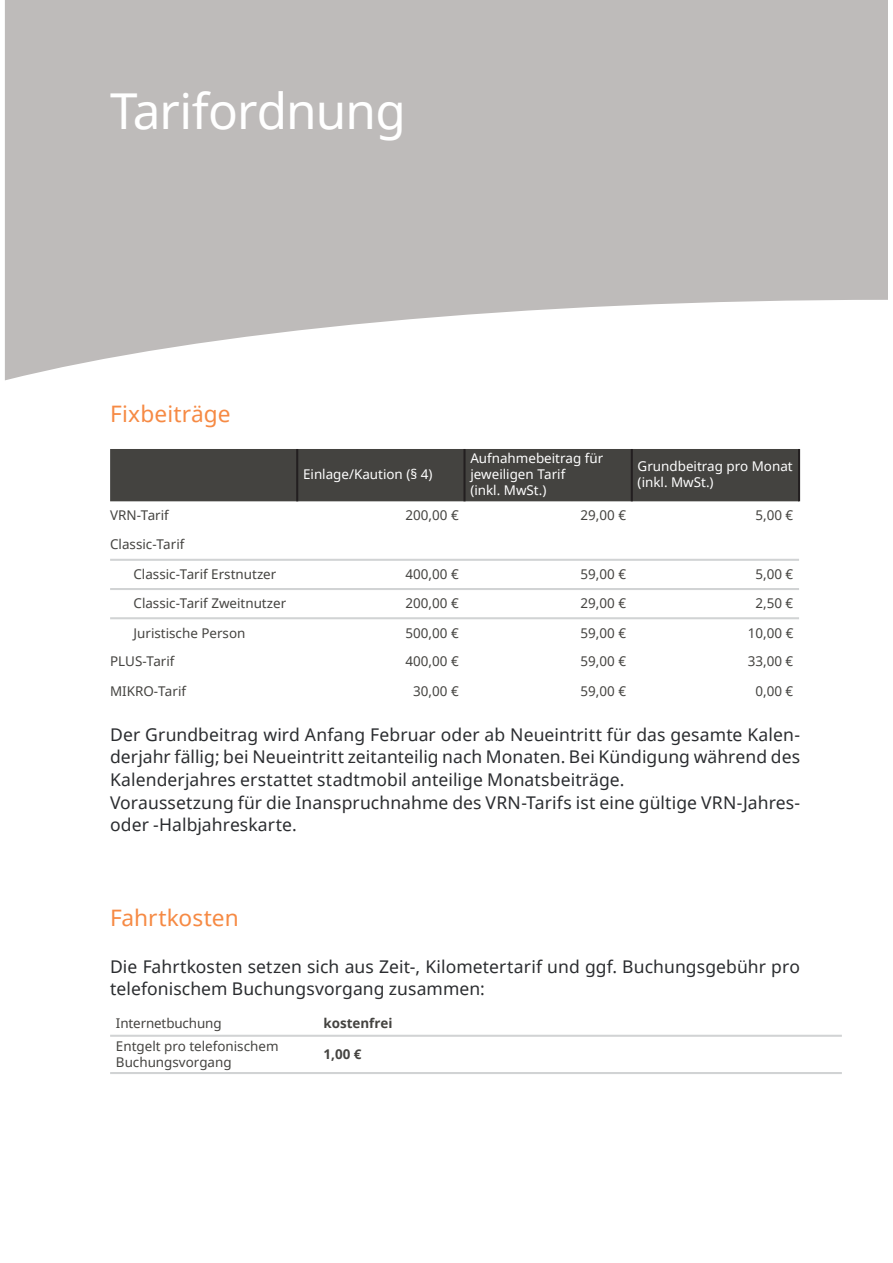
<style>
.page{position:relative;width:893px;height:1263px;background:#fff}
.page>*{position:absolute;margin:0;border:0;box-sizing:border-box;transform-origin:0 0}
.t1{font:49.5px "Noto Sans";letter-spacing:-.02em;color:#fff}
.t2{font:22.65px "Noto Sans";letter-spacing:.005em;color:#f68a44}
.t3{font:17.55px/22.6px "Noto Sans";letter-spacing:.005em;color:#2b2d30}
.t4{font:13.35px/16px "Noto Sans";color:#444340}
.t5{font:13.35px/16px "Noto Sans";color:#fff}
.t6{font:700 13.35px "Noto Sans";color:#444340}
</style>
<div class="page">
<svg style="left:5px;top:0;width:883px;height:380px;background:#c7c5c4"></svg>
<div style="left:110px;top:449px;width:688px;height:52px;background:#444340"></div>
<hr style="left:296px;top:449px;width:2px;height:52px;background:#231f20">
<hr style="left:463px;top:449px;width:2px;height:52px;background:#231f20">
<hr style="left:631px;top:449px;width:2px;height:52px;background:#231f20">
<hr style="left:798px;top:449px;width:2px;height:52px;background:#231f20">
<hr style="left:110px;top:559px;width:689px;height:2px;background:#d1d3d4">
<hr style="left:110px;top:588px;width:689px;height:2px;background:#d1d3d4">
<hr style="left:110px;top:617px;width:689px;height:2px;background:#d1d3d4">
<hr style="left:110px;top:1035px;width:732px;height:2px;background:#d1d3d4">
<hr style="left:110px;top:1072px;width:732px;height:2px;background:#d1d3d4">
<h1 class="t1" style="left:110px;top:76px;width:297px">Tarifordnung</h1>
<p class="t2" style="left:110px;top:398px;width:122px">Fixbeiträge</p>
<p class="t5" style="left:303px;top:466px;width:131px">Einlage/Kaution (§ 4)</p>
<p class="t5" style="left:470px;top:450px;width:134px">Aufnahmebeitrag für jeweiligen Tarif<br>(inkl. MwSt.)</p>
<p class="t5" style="left:638px;top:458px;width:157px">Grundbeitrag pro Monat (inkl. MwSt.)</p>
<p class="t4" style="left:110px;top:507px;width:60px">VRN-Tarif</p>
<p class="t4" style="left:406px;top:507px;width:55px">200,00 €</p>
<p class="t4" style="left:580px;top:507px;width:47px">29,00 €</p>
<p class="t4" style="left:755px;top:507px;width:39px">5,00 €</p>
<p class="t4" style="left:110px;top:536px;width:76px">Classic-Tarif</p>
<p class="t4" style="left:133px;top:566px;width:144px">Classic-Tarif Erstnutzer</p>
<p class="t4" style="left:406px;top:566px;width:55px">400,00 €</p>
<p class="t4" style="left:580px;top:566px;width:47px">59,00 €</p>
<p class="t4" style="left:755px;top:566px;width:39px">5,00 €</p>
<p class="t4" style="left:134px;top:595px;width:154px">Classic-Tarif Zweitnutzer</p>
<p class="t4" style="left:406px;top:595px;width:55px">200,00 €</p>
<p class="t4" style="left:580px;top:595px;width:47px">29,00 €</p>
<p class="t4" style="left:755px;top:595px;width:39px">2,50 €</p>
<p class="t4" style="left:134px;top:624px;width:113px">Juristische Person</p>
<p class="t4" style="left:406px;top:624px;width:55px">500,00 €</p>
<p class="t4" style="left:581px;top:624px;width:47px">59,00 €</p>
<p class="t4" style="left:748px;top:624px;width:47px">10,00 €</p>
<p class="t4" style="left:110px;top:653px;width:66px">PLUS-Tarif</p>
<p class="t4" style="left:406px;top:653px;width:55px">400,00 €</p>
<p class="t4" style="left:580px;top:653px;width:47px">59,00 €</p>
<p class="t4" style="left:748px;top:653px;width:47px">33,00 €</p>
<p class="t4" style="left:110px;top:682px;width:77px">MIKRO-Tarif</p>
<p class="t4" style="left:413px;top:682px;width:47px">30,00 €</p>
<p class="t4" style="left:580px;top:682px;width:47px">59,00 €</p>
<p class="t4" style="left:755px;top:682px;width:39px">0,00 €</p>
<p class="t3" style="left:110px;top:723px;width:691px">Der Grundbeitrag wird Anfang Februar oder ab Neueintritt für das gesamte Kalen&shy;derjahr fällig; bei Neueintritt zeitanteilig nach Monaten. Bei Kündigung während des Kalenderjahres erstattet stadtmobil anteilige Monatsbeiträge.<br>Voraussetzung für die Inanspruchnahme des VRN-Tarifs ist eine gültige VRN-Jahres&shy;oder -Halbjahreskarte.</p>
<p class="t2" style="left:110px;top:902px;width:130px">Fahrtkosten</p>
<p class="t3" style="left:110px;top:955px;width:691px">Die Fahrtkosten setzen sich aus Zeit-, Kilometertarif und ggf. Buchungsgebühr pro telefonischem Buchungsvorgang zusammen:</p>
<p class="t4" style="left:116px;top:1015px;width:107px">Internetbuchung</p>
<p class="t6" style="left:324px;top:1014px;width:70px">kostenfrei</p>
<p class="t4" style="left:116px;top:1038px;width:164px">Entgelt pro telefonischem<br>Buchungsvorgang</p>
<p class="t6" style="left:324px;top:1045px;width:39px">1,00 €</p>
</div>
